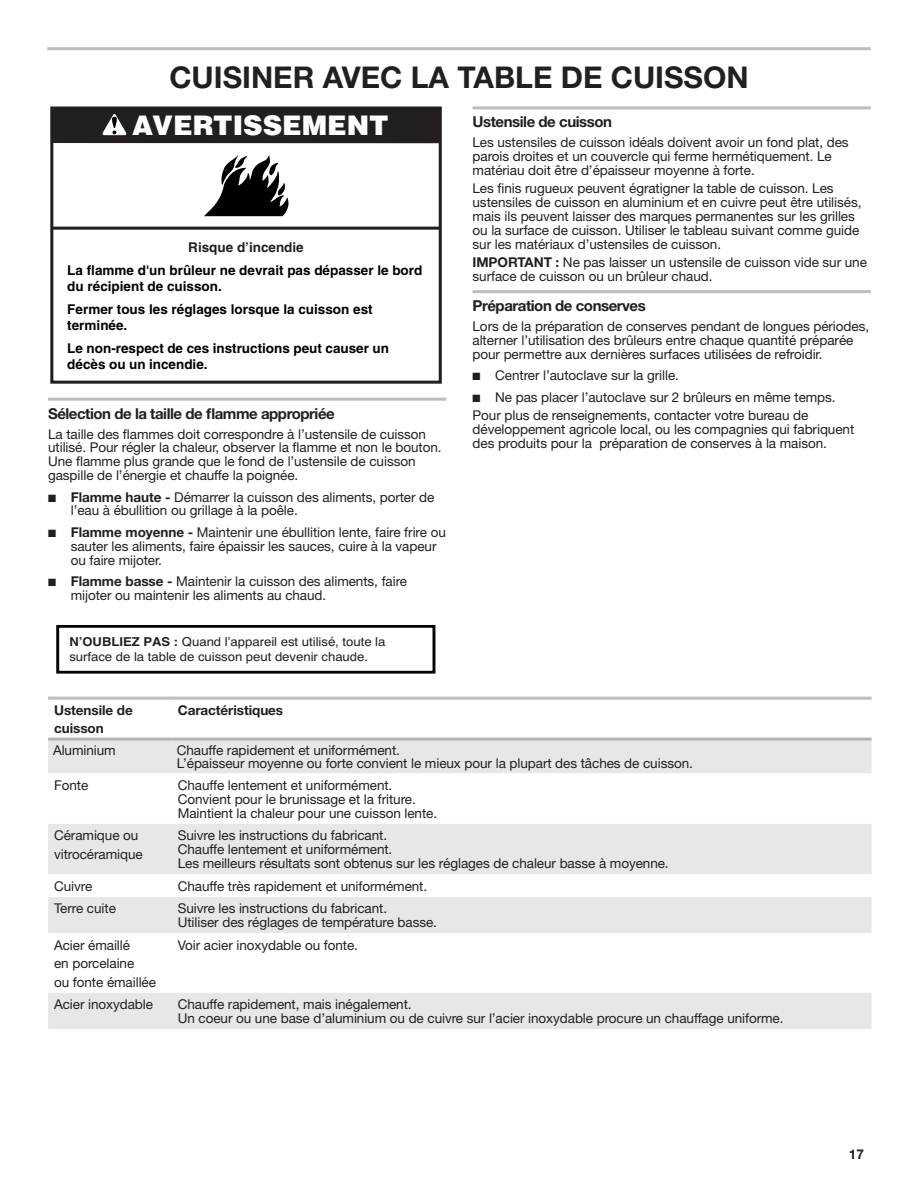
<style>
.page{position:relative;width:918px;height:1188px;background:#fff}
.page>*{position:absolute;margin:0;border:0;box-sizing:border-box;transform-origin:0 0}
.Heading_1_Cook{font:700 30px "Helvetica Neue";color:#231f20}
.t1{font:900 27px "Helvetica";color:#fff}
.Heading_3_Rules{font:700 15px "Helvetica Neue";letter-spacing:-.03em;color:#231f20}
.Body{font:13.5px/13.8px "Helvetica Neue";letter-spacing:-.005em;color:#231f20}
.t2{font:700 13.5px/23.2px "Helvetica";color:#000}
.Body_Bold{font:13.5px "Helvetica Neue";letter-spacing:-.005em;color:#231f20}
.Body_Bold-2{font:700 13.5px "Helvetica Neue";letter-spacing:-.005em;color:#231f20}
.t3{font:12.3px/14.4px "Helvetica";color:#231f20;scale:1.06 1}
.s1{color:#231f20}
.s2{font-weight:700}
</style>
<div class="page">
<hr style="left:47px;top:47px;width:824px;height:3px;background:#bcbdc0">
<hr style="left:52px;top:227px;width:388px;height:3px;background:#231f20">
<div style="left:50px;top:106px;width:392px;height:278px;border:3px solid #231f20"></div>
<div style="left:52px;top:107px;width:388px;height:36px;background:#231f20"></div>
<svg style="left:102px;top:114px;width:25px;height:21px"></svg>
<svg style="left:204px;top:155px;width:85px;height:61px"></svg>
<div style="left:56px;top:625px;width:379px;height:49px;border:3px solid #040503"></div>
<div style="left:48px;top:741px;width:824px;height:288px;background:#e6e7e9"></div>
<svg style="left:48px;top:773px;width:824px;height:220px"></svg>
<hr style="left:48px;top:697px;width:124px;height:3px;background:#bcbdc0">
<hr style="left:172px;top:697px;width:700px;height:3px;background:#bcbdc0">
<hr style="left:48px;top:738px;width:124px;height:3px;background:#b2b3b7">
<hr style="left:172px;top:738px;width:700px;height:3px;background:#b2b3b7">
<hr style="left:48px;top:398px;width:398px;height:3px;background:#bcbdc0">
<hr style="left:473px;top:106px;width:398px;height:3px;background:#bcbdc0">
<hr style="left:473px;top:290px;width:398px;height:3px;background:#bcbdc0">
<h1 class="Heading_1_Cook" style="left:169px;top:59px;width:581px">CUISINER AVEC LA TABLE DE CUISSON</h1>
<p class="t1" style="left:132px;top:108px;width:258px">AVERTISSEMENT</p>
<p class="t2" style="left:67px;top:235px;width:357px;text-align:center"><span class="s1">Risque d’incendie<br></span>La flamme d'un brûleur ne devrait pas dépasser le bord</p>
<p class="t2" style="left:67px;top:274px;width:307px">du récipient de cuisson.<br>Fermer tous les réglages lorsque la cuisson est</p>
<p class="t2" style="left:67px;top:313px;width:323px">terminée.<br>Le non-respect de ces instructions peut causer un</p>
<p class="t2" style="left:67px;top:352px;width:142px">décès ou un incendie.</p>
<h3 class="Heading_3_Rules" style="left:48px;top:404px;width:288px">Sélection de la taille de flamme appropriée</h3>
<p class="Body" style="left:48px;top:427px;width:395px">La taille des flammes doit correspondre à l’ustensile de cuisson utilisé. Pour régler la chaleur, observer la flamme et non le bouton.<br>Une flamme plus grande que le fond de l’ustensile de cuisson gaspille de l’énergie et chauffe la poignée.</p>
<p class="Body" style="left:71px;top:490px;width:365px;text-indent:-23px">■ <span class="s2">Flamme haute -</span> Démarrer la cuisson des aliments, porter de l’eau à ébullition ou grillage à la poêle.</p>
<p class="Body" style="left:71px;top:525px;width:377px;text-indent:-23px">■ <span class="s2">Flamme moyenne -</span> Maintenir une ébullition lente, faire frire ou sauter les aliments, faire épaissir les sauces, cuire à la vapeur ou faire mijoter.</p>
<p class="Body" style="left:71px;top:574px;width:338px;text-indent:-23px">■ <span class="s2">Flamme basse -</span> Maintenir la cuisson des aliments, faire mijoter ou maintenir les aliments au chaud.</p>
<p class="t3" style="left:69px;top:635px;width:300px"><span class="s2">N’OUBLIEZ PAS :</span> Quand l’appareil est utilisé, toute la surface de la table de cuisson peut devenir chaude.</p>
<p class="Body_Bold-2" style="left:54px;top:702px;width:80px">Ustensile de</p>
<p class="Body_Bold-2" style="left:54px;top:720px;width:51px">cuisson</p>
<p class="Body_Bold-2" style="left:178px;top:702px;width:107px">Caractéristiques</p>
<h3 class="Heading_3_Rules" style="left:473px;top:113px;width:141px">Ustensile de cuisson</h3>
<p class="Body" style="left:473px;top:135px;width:378px">Les ustensiles de cuisson idéals doivent avoir un fond plat, des parois droites et un couvercle qui ferme hermétiquement. Le matériau doit être d’épaisseur moyenne à forte.</p>
<p class="Body" style="left:473px;top:182px;width:390px">Les finis rugueux peuvent égratigner la table de cuisson. Les ustensiles de cuisson en aluminium et en cuivre peut être utilisés, mais ils peuvent laisser des marques permanentes sur les grilles ou la surface de cuisson. Utiliser le tableau suivant comme guide sur les matériaux d’ustensiles de cuisson.</p>
<p class="Body" style="left:473px;top:255px;width:396px"><span class="s2">IMPORTANT :</span> Ne pas laisser un ustensile de cuisson vide sur une surface de cuisson ou un brûleur chaud.</p>
<h3 class="Heading_3_Rules" style="left:473px;top:297px;width:175px">Préparation de conserves</h3>
<p class="Body" style="left:473px;top:319px;width:398px">Lors de la préparation de conserves pendant de longues périodes, alterner l’utilisation des brûleurs entre chaque quantité préparée pour permettre aux dernières surfaces utilisées de refroidir.</p>
<p class="Body" style="left:473px;top:368px;width:208px">■ Centrer l’autoclave sur la grille.</p>
<p class="Body" style="left:473px;top:390px;width:365px">■ Ne pas placer l’autoclave sur 2 brûleurs en même temps.</p>
<p class="Body" style="left:473px;top:408px;width:383px">Pour plus de renseignements, contacter votre bureau de développement agricole local, ou les compagnies qui fabriquent des produits pour la préparation de conserves à la maison.</p>
<p class="Body_Bold" style="left:53px;top:742px;width:64px">Aluminium</p>
<p class="Body" style="left:177px;top:743px;width:518px">Chauffe rapidement et uniformément.<br>L’épaisseur moyenne ou forte convient le mieux pour la plupart des tâches de cuisson.</p>
<p class="Body_Bold" style="left:54px;top:777px;width:36px">Fonte</p>
<p class="Body" style="left:178px;top:778px;width:261px">Chauffe lentement et uniformément.<br>Convient pour le brunissage et la friture.<br>Maintient la chaleur pour une cuisson lente.</p>
<p class="Body_Bold" style="left:54px;top:828px;width:86px">Céramique ou</p>
<p class="Body_Bold" style="left:54px;top:846px;width:90px">vitrocéramique</p>
<p class="Body" style="left:178px;top:828px;width:492px">Suivre les instructions du fabricant.<br>Chauffe lentement et uniformément.<br>Les meilleurs résultats sont obtenus sur les réglages de chaleur basse à moyenne.</p>
<p class="Body_Bold" style="left:54px;top:878px;width:40px">Cuivre</p>
<p class="Body" style="left:178px;top:879px;width:251px">Chauffe très rapidement et uniformément.</p>
<p class="Body_Bold" style="left:54px;top:900px;width:63px">Terre cuite</p>
<p class="Body" style="left:178px;top:901px;width:261px">Suivre les instructions du fabricant.<br>Utiliser des réglages de température basse.</p>
<p class="Body_Bold" style="left:54px;top:937px;width:77px">Acier émaillé</p>
<p class="Body_Bold" style="left:54px;top:955px;width:82px">en porcelaine</p>
<p class="Body_Bold" style="left:54px;top:974px;width:103px">ou fonte émaillée</p>
<p class="Body" style="left:178px;top:938px;width:182px">Voir acier inoxydable ou fonte.</p>
<p class="Body_Bold" style="left:54px;top:996px;width:100px">Acier inoxydable</p>
<p class="Body" style="left:178px;top:997px;width:607px">Chauffe rapidement, mais inégalement.<br>Un coeur ou une base d’aluminium ou de cuivre sur l’acier inoxydable procure un chauffage uniforme.</p>
<p class="Body_Bold-2" style="left:849px;top:1146px;width:17px">17</p>
</div>
